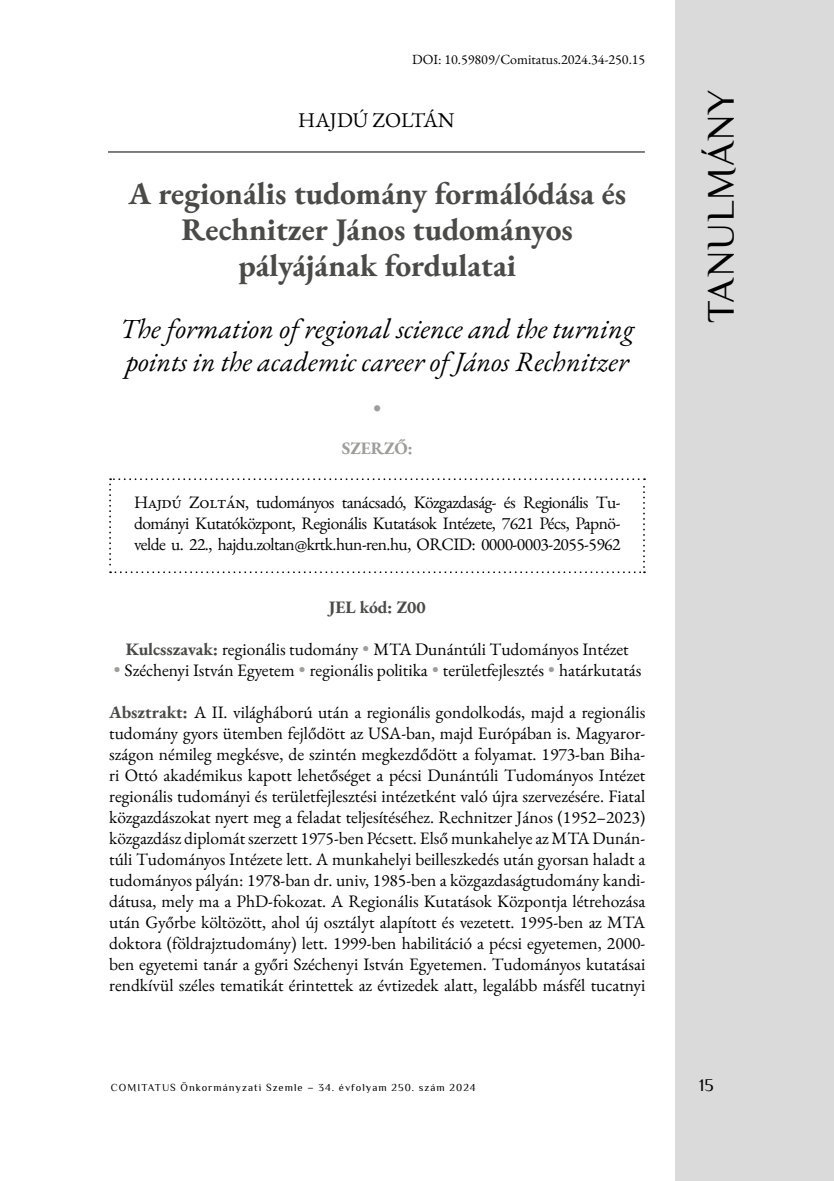
<style>
.page{position:relative;width:834px;height:1181px;background:#fff}
.page>*{position:absolute;margin:0;border:0;box-sizing:border-box;transform-origin:0 0}
.t1{font:38.5px "Philosopher";letter-spacing:.025em;color:#000}
.t2{font:700 31.5px/36.2px "EB Garamond";color:#4a4a49;text-align:center}
.t3{font:italic 28px/32.2px "EB Garamond";color:#000}
.t4{font:21px "EB Garamond";color:#000}
.t5{font:21px "Wingdings";color:#9d9d9c}
.t6{font:17.5px/21px "EB Garamond";color:#000;text-align:justify}
.t7{font:700 17.5px "EB Garamond";color:#4a4a49}
.t8{font:700 17.5px "EB Garamond";color:#9d9d9c}
.t9{font:17.5px "Philosopher";color:#000}
.t10{font:14px "EB Garamond";color:#000}
.t11{font:10.5px "Philosopher";letter-spacing:.1em;color:#000}
.s1{font-weight:700;color:#4a4a49}
.s2{color:#9d9d9c}
</style>
<div class="page">
<hr style="left:108px;top:151px;width:536px;height:1px;background:#000">
<div style="left:675px;top:0;width:158px;height:1181px;background:#dadada"></div>
<svg style="left:109px;top:478px;width:536px;height:95px"></svg>
<p class="t10" style="left:412px;top:50px;width:235px">DOI: 10.59809/Comitatus.2024.34-250.15</p>
<p class="t4" style="left:298px;top:107px;width:158px">HAJDÚ ZOLTÁN</p>
<h2 class="t2" style="left:128px;top:175px;width:499px">A regionális tudomány formálódása és<br>Rechnitzer János tudományos pályájának fordulatai</h2>
<h3 class="t3" style="left:120px;top:313px;width:515px">The formation of regional science and the turning points in the academic career of János Rechnitzer</h3>
<p class="t5" style="left:372px;top:397px;width:11px">•</p>
<p class="t8" style="left:341px;top:437px;width:73px">SZERZŐ:</p>
<p class="t6" style="left:134px;top:492px;width:488px">Hajdú Zoltán, tudományos tanácsadó, Közgazdaság- és Regionális Tu&shy;dományi Kutatóközpont, Regionális Kutatások Intézete, 7621 Pécs, Papnö&shy;velde u. 22., hajdu.zoltan@krtk.hun-ren.hu, ORCID: 0000-0003-2055-5962</p>
<p class="t7" style="left:329px;top:596px;width:98px">JEL kód: Z00</p>
<p class="t6" style="left:126px;top:639px;width:504px"><span class="s1">Kulcsszavak:</span> regionális tudomány <span class="s2">•</span> MTA Dunántúli Tudományos Intézet</p>
<p class="t6" style="left:113px;top:660px;width:530px"><span class="s2">•</span> Széchenyi István Egyetem <span class="s2">•</span> regionális politika <span class="s2">•</span> területfejlesztés <span class="s2">•</span> határkutatás</p>
<p class="t6" style="left:109px;top:702px;width:537px"><span class="s1">Absztrakt:</span> A II. világháború után a regionális gondolkodás, majd a regionális tudomány gyors ütemben fejlődött az USA-ban, majd Európában is. Magyaror&shy;szágon némileg megkésve, de szintén megkezdődött a folyamat. 1973-ban Biha&shy;ri Ottó akadémikus kapott lehetőséget a pécsi Dunántúli Tudományos Intézet regionális tudományi és területfejlesztési intézetként való újra szervezésére. Fiatal közgazdászokat nyert meg a feladat teljesítéséhez. Rechnitzer János (1952–2023) közgazdász diplomát szerzett 1975-ben Pécsett. Első munkahelye az MTA Dunán&shy;túli Tudományos Intézete lett. A munkahelyi beilleszkedés után gyorsan haladt a tudományos pályán: 1978-ban dr. univ, 1985-ben a közgazdaságtudomány kandi&shy;dátusa, mely ma a PhD-fokozat. A Regionális Kutatások Központja létrehozása után Győrbe költözött, ahol új osztályt alapított és vezetett. 1995-ben az MTA doktora (földrajztudomány) lett. 1999-ben habilitáció a pécsi egyetemen, 2000- ben egyetemi tanár a győri Széchenyi István Egyetemen. Tudományos kutatásai rendkívül széles tematikát érintettek az évtizedek alatt, legalább másfél tucatnyi</p>
<h1 class="t1" style="left:696px;top:323px;width:236px;rotate:-90deg">TANULMÁNY</h1>
<p class="t11" style="left:111px;top:1080px;width:366px">COMITATUS Önkormányzati Szemle – 34. évfolyam 250. szám 2024</p>
<p class="t9" style="left:699px;top:1074px;width:16px">15</p>
</div>
